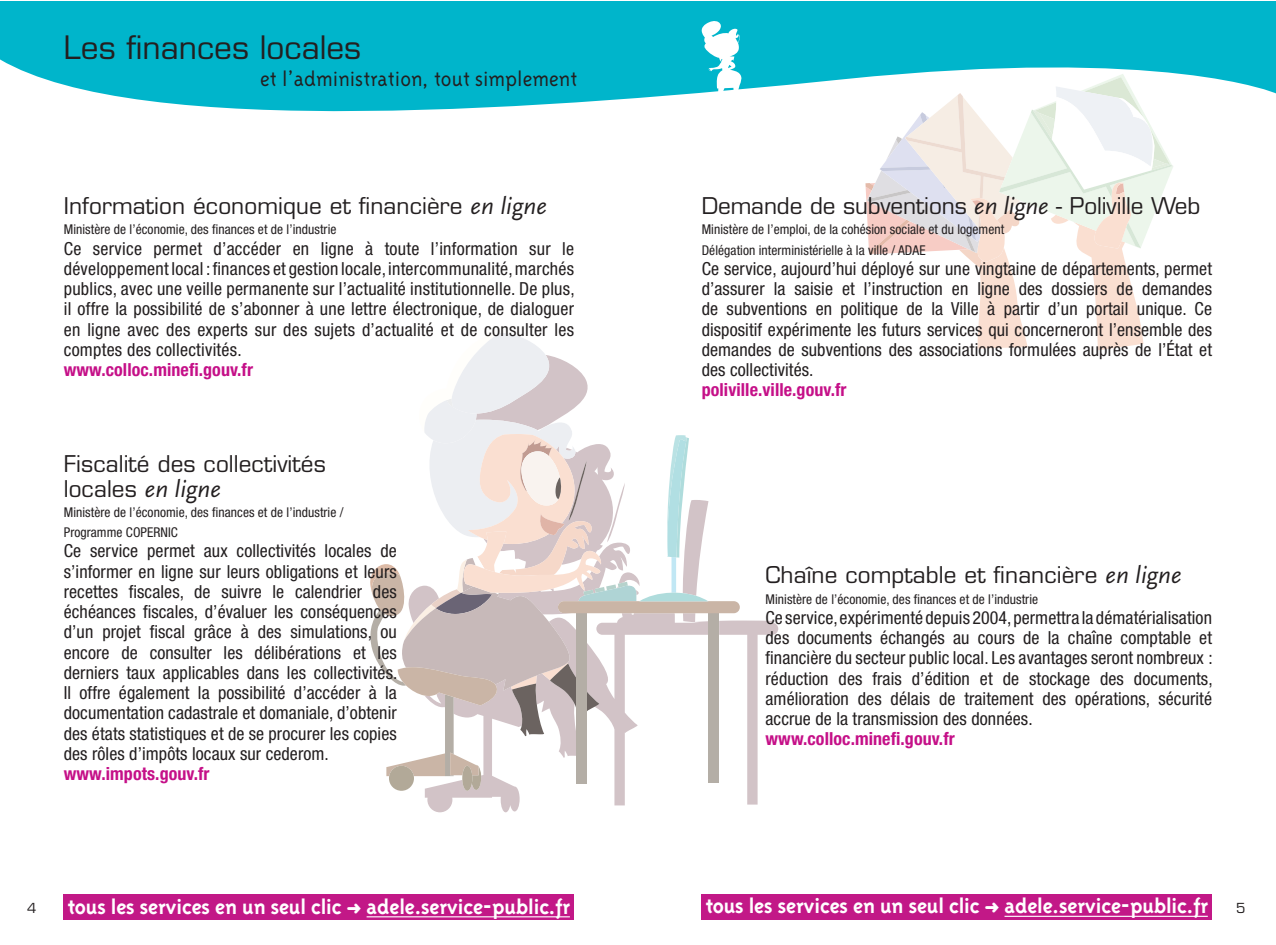
<style>
.page{position:relative;width:1276px;height:945px;background:#fff}
.page>*{position:absolute;margin:0;border:0;box-sizing:border-box;transform-origin:0 0}
.t1{font:31.5px "Eurostile";color:#231f20}
.t2{font:22.5px/24.8px "Eurostile";letter-spacing:.005em;color:#231f20}
.t3{font:700 22.5px "Triplex";letter-spacing:-.01em;color:#fff}
.t4{font:300 22.5px "Triplex";color:#231f20}
.t5{font:condensed 18px/20.2px "Helvetica Neue";letter-spacing:.005em;color:#231f20;text-align:justify}
.t6{font:700 condensed 18px "Helvetica Neue";letter-spacing:.005em;color:#c51088}
.t7{font:condensed 13.5px/20.2px "Helvetica Neue";letter-spacing:.005em;color:#231f20}
.t8{font:13.5px "Eurostile";color:#231f20}
.s1{font-family:"Scala Sans";font-style:italic;font-size:24.75px}
.s2{font-family:"Eurostile";font-weight:400;font-size:13.5px;color:#231f20}
</style>
<div class="page">
<div style="left:64px;top:894px;width:510px;height:26px;background:#c21887"></div>
<hr style="left:367px;top:916px;width:203px;height:1px;background:#fff">
<div style="left:702px;top:894px;width:510px;height:25px;background:#c21887"></div>
<hr style="left:1004px;top:916px;width:204px;height:1px;background:#fff">
<svg style="left:865px;top:140px;width:308px;height:210px"></svg>
<svg style="left:424px;top:620px;width:354px;height:192px"></svg>
<svg style="left:370px;top:333px;width:370px;height:458px"></svg>
<svg style="left:0;top:1px;width:1275px;height:139px;fill:#00b5cb"></svg>
<svg style="left:700px;top:20px;width:43px;height:77px"></svg>
<h1 class="t1" style="left:63px;top:35px;width:299px">Les finances locales</h1>
<p class="t4" style="left:260px;top:70px;width:318px">et l’administration, tout simplement</p>
<p class="t2" style="left:64px;top:196px;width:484px">Information économique et financière <span class="s1">en ligne</span></p>
<p class="t7" style="left:64px;top:221px;width:274px">Ministère de l’économie, des finances et de l’industrie</p>
<p class="t5" style="left:64px;top:240px;width:512px">Ce service permet d’accéder en ligne à toute l’information sur le développement local : finances et gestion locale, intercommunalité, marchés publics, avec une veille permanente sur l’actualité institutionnelle. De plus, il offre la possibilité de s’abonner à une lettre électronique, de dialoguer en ligne avec des experts sur des sujets d’actualité et de consulter les comptes des collectivités.</p>
<p class="t6" style="left:64px;top:363px;width:191px">www.colloc.minefi.gouv.fr</p>
<p class="t2" style="left:64px;top:454px;width:264px">Fiscalité des collectivités locales <span class="s1">en ligne</span></p>
<p class="t7" style="left:64px;top:503px;width:281px">Ministère de l’économie, des finances et de l’industrie /<br>Programme COPERNIC</p>
<p class="t5" style="left:64px;top:542px;width:335px">Ce service permet aux collectivités locales de s’informer en ligne sur leurs obligations et leurs recettes fiscales, de suivre le calendrier des échéances fiscales, d’évaluer les conséquences d’un projet fiscal grâce à des simulations, ou encore de consulter les délibérations et les derniers taux applicables dans les collectivités.<br>Il offre également la possibilité d’accéder à la documentation cadastrale et domaniale, d’obtenir des états statistiques et de se procurer les copies des rôles d’impôts locaux sur cederom.</p>
<p class="t6" style="left:64px;top:767px;width:147px">www.impots.gouv.fr</p>
<p class="t2" style="left:702px;top:196px;width:500px">Demande de subventions <span class="s1">en ligne</span> - Poliville Web</p>
<p class="t7" style="left:702px;top:221px;width:304px">Ministère de l’emploi, de la cohésion sociale et du logement<br>Délégation interministérielle à la ville / ADAE</p>
<p class="t5" style="left:702px;top:260px;width:512px">Ce service, aujourd’hui déployé sur une vingtaine de départements, permet d’assurer la saisie et l’instruction en ligne des dossiers de demandes de subventions en politique de la Ville à partir d’un portail unique. Ce dispositif expérimente les futurs services qui concerneront l’ensemble des demandes de subventions des associations formulées auprès de l’État et des collectivités.</p>
<p class="t6" style="left:702px;top:383px;width:146px">poliville.ville.gouv.fr</p>
<p class="t2" style="left:765px;top:565px;width:418px">Chaîne comptable et financière <span class="s1">en ligne</span></p>
<p class="t7" style="left:765px;top:590px;width:274px">Ministère de l’économie, des finances et de l’industrie</p>
<p class="t5" style="left:765px;top:609px;width:449px">Ce service, expérimenté depuis 2004, permettra la dématérialisation des documents échangés au cours de la chaîne comptable et financière du secteur public local. Les avantages seront nombreux : réduction des frais d’édition et de stockage des documents, amélioration des délais de traitement des opérations, sécurité accrue de la transmission des données.</p>
<p class="t6" style="left:765px;top:732px;width:191px">www.colloc.minefi.gouv.fr</p>
<p class="t8" style="left:27px;top:902px;width:11px">4</p>
<p class="t3" style="left:68px;top:898px;width:504px">tous les services en un seul clic ➜ adele.service-public.fr</p>
<p class="t3" style="left:706px;top:897px;width:541px">tous les services en un seul clic ➜ adele.service-public.fr <span class="s2">5</span></p>
</div>
